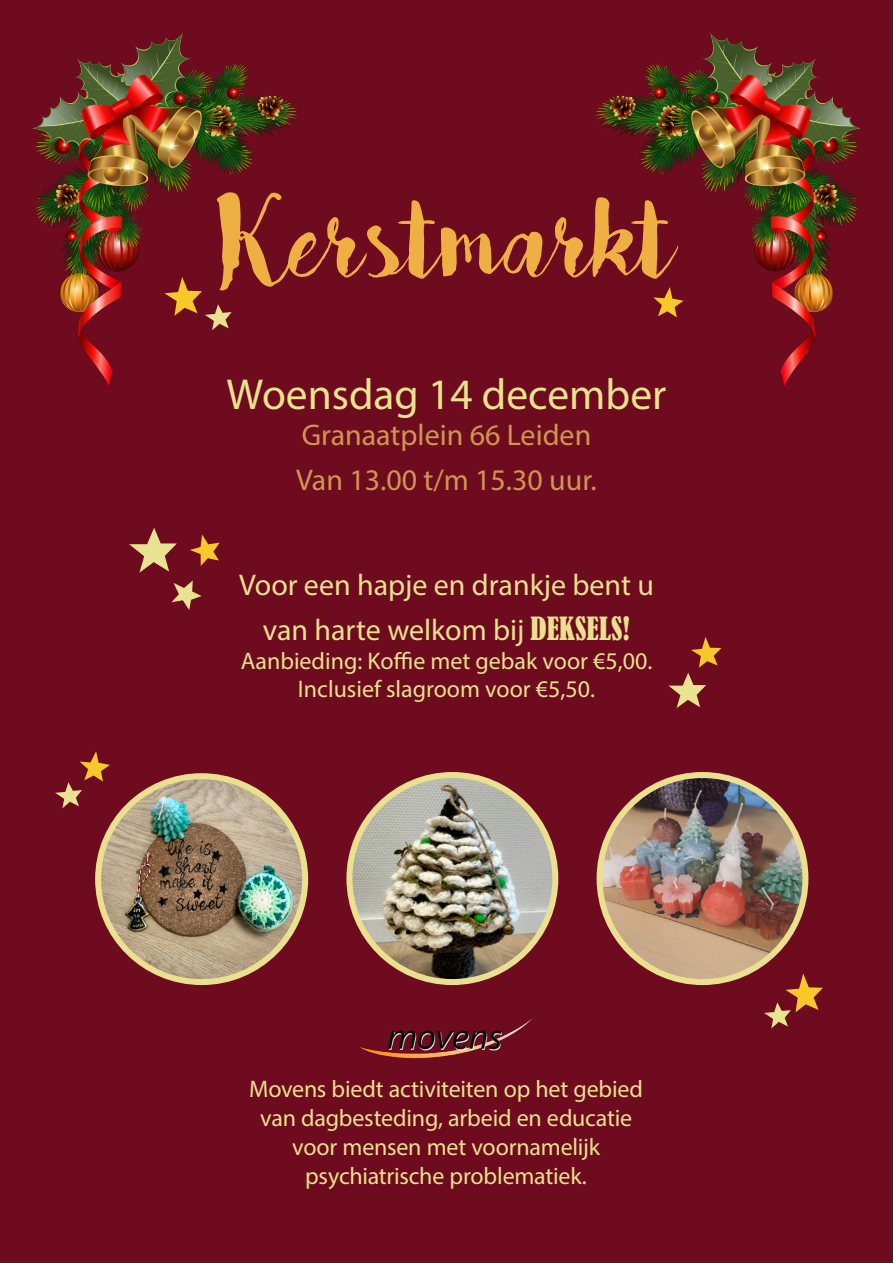
<style>
.page{position:relative;width:893px;height:1263px;background:#fff}
.page>*{position:absolute;margin:0;border:0;box-sizing:border-box;transform-origin:0 0}
.t1{font:127.5px "Bakery";color:#efb043}
.t2{font:43.5px "Myriad Pro";color:#eae28f}
.t3{font:30px "Myriad Pro";color:#eae08f}
.t4{font:30px "Myriad Pro";color:#ce9751}
.t5{font:24px "Myriad Pro";letter-spacing:-.005em;color:#eae08f}
.s1{font-family:"Bernard";font-stretch:condensed}
</style>
<div class="page">
<div style="left:1px;top:1px;width:892px;height:1262px;background:#6e0b1e"></div>
<svg style="left:129px;top:528px;width:48px;height:45px"></svg>
<svg style="left:171px;top:580px;width:31px;height:30px"></svg>
<svg style="left:190px;top:534px;width:30px;height:32px"></svg>
<svg style="left:668px;top:637px;width:53px;height:71px"></svg>
<svg style="left:764px;top:978px;width:59px;height:50px"></svg>
<svg style="left:55px;top:751px;width:55px;height:57px"></svg>
<img style="left:360px;top:1018px;width:173px;height:41px">
<img style="left:600px;top:775px;width:205px;height:207px">
<div style="left:597px;top:772px;width:211px;height:213px;border:6px solid #eae08f;border-radius:50%"></div>
<img style="left:352px;top:775px;width:203px;height:207px">
<div style="left:346px;top:772px;width:212px;height:213px;border:6px solid #eae08f;border-radius:50%"></div>
<img style="left:98px;top:776px;width:207px;height:206px">
<div style="left:95px;top:773px;width:213px;height:212px;border:6px solid #eae08f;border-radius:50%"></div>
<img style="left:32px;top:32px;width:266px;height:354px">
<img style="left:595px;top:32px;width:266px;height:354px">
<svg style="left:164px;top:277px;width:68px;height:53px"></svg>
<p class="t1" style="left:221px;top:158px;width:452px">Kerstmarkt</p>
<p class="t2" style="left:227px;top:367px;width:441px">Woensdag 14 december</p>
<p class="t4" style="left:302px;top:416px;width:291px">Granaatplein 66 Leiden</p>
<p class="t4" style="left:296px;top:461px;width:302px">Van 13.00 t/m 15.30 uur.</p>
<p class="t3" style="left:239px;top:566px;width:416px">Voor een hapje en drankje bent u</p>
<p class="t3" style="left:263px;top:611px;width:369px">van harte welkom bij <span class="s1">DEKSELS!</span></p>
<p class="t5" style="left:241px;top:646px;width:413px">Aanbieding: Koffie met gebak voor €5,00.</p>
<p class="t5" style="left:298px;top:674px;width:299px">Inclusief slagroom voor €5,50.</p>
<p class="t5" style="left:249px;top:1074px;width:395px">Movens biedt activiteiten op het gebied</p>
<p class="t5" style="left:260px;top:1103px;width:374px">van dagbesteding, arbeid en educatie</p>
<p class="t5" style="left:292px;top:1132px;width:309px">voor mensen met voornamelijk</p>
<p class="t5" style="left:305px;top:1161px;width:283px">psychiatrische problematiek.</p>
</div>
